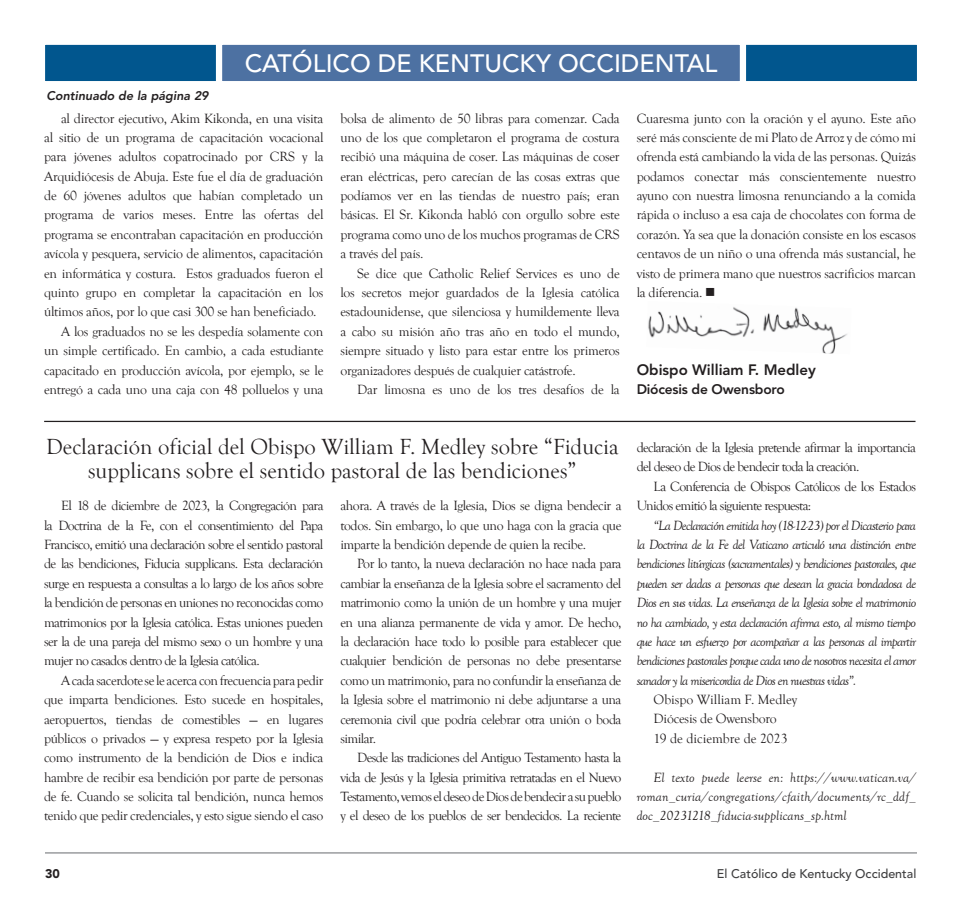
<style>
.page{position:relative;width:962px;height:923px;background:#fff}
.page>*{position:absolute;margin:0;border:0;box-sizing:border-box;transform-origin:0 0}
.t1{font:500 25px "Avenir LT Std";color:#fff}
.t2{font:22.5px/23.8px "Goudy Old Style T";color:#231f20;text-align:center}
.t3{font:800 15px "Avenir LT Std";color:#231f20}
.t4{font:13.75px/19.4px "Goudy Old Style T";letter-spacing:-.02em;color:#231f20;text-align:justify}
.t5{font:italic 13.75px/19.4px "Goudy Old Style T";letter-spacing:-.05em;color:#231f20;text-align:justify}
.t6{font:13.75px/19.4px "Goudy Old Style T";letter-spacing:-.05em;color:#231f20}
.t7{font:13.75px/19.4px "Goudy Old Style T";color:#231f20}
.t8{font:800 13.75px "Avenir LT Std";letter-spacing:-.015em;color:#231f20}
.t9{font:500 12.5px "Avenir LT Std";color:#3e3e3f}
.t10{font:italic 800 12.5px "Avenir LT Std";color:#231f20}
.t11{font:900 12.5px "Avenir LT Std";color:#231f20}
</style>
<div class="page">
<hr style="left:45px;top:852px;width:872px;height:1px;background:#939598">
<div style="left:45px;top:44px;width:872px;height:37px;background:#01568e"></div>
<div style="left:213px;top:44px;width:536px;height:37px;background:#4d71a2"></div>
<img style="left:648px;top:307px;width:199px;height:47px">
<hr style="left:44px;top:421px;width:871px;height:1px;background:#231f20">
<h1 class="t1" style="left:245px;top:49px;width:474px">CATÓLICO DE KENTUCKY OCCIDENTAL</h1>
<p class="t4" style="left:637px;top:108px;width:281px">Cuaresma junto con la oración y el ayuno. Este año seré más consciente de mi Plato de Arroz y de cómo mi ofrenda está cambiando la vida de las personas. Quizás podamos conectar más conscientemente nuestro ayuno con nuestra limosna renunciando a la comida rápida o incluso a esa caja de chocolates con forma de corazón. Ya sea que la donación consiste en los escasos centavos de un niño o una ofrenda más sustancial, he visto de primera mano que nuestros sacrificios marcan la diferencia. ■</p>
<p class="t10" style="left:47px;top:90px;width:164px">Continuado de la página 29</p>
<p class="t4" style="left:61px;top:108px;width:264px">al director ejecutivo, Akim Kikonda, en una visita</p>
<p class="t4" style="left:44px;top:128px;width:281px">al sitio de un programa de capacitación vocacional</p>
<p class="t4" style="left:44px;top:147px;width:281px">para jóvenes adultos copatrocinado por CRS y la</p>
<p class="t4" style="left:44px;top:166px;width:281px">Arquidiócesis de Abuja. Este fue el día de graduación</p>
<p class="t4" style="left:44px;top:186px;width:281px">de 60 jóvenes adultos que habían completado un</p>
<p class="t4" style="left:44px;top:205px;width:281px">programa de varios meses. Entre las ofertas del</p>
<p class="t4" style="left:44px;top:225px;width:281px">programa se encontraban capacitación en producción</p>
<p class="t4" style="left:44px;top:244px;width:281px">avícola y pesquera, servicio de alimentos, capacitación</p>
<p class="t4" style="left:44px;top:263px;width:281px">en informática y costura. Estos graduados fueron el</p>
<p class="t4" style="left:44px;top:283px;width:281px">quinto grupo en completar la capacitación en los</p>
<p class="t4" style="left:44px;top:302px;width:274px">últimos años, por lo que casi 300 se han beneficiado.</p>
<p class="t4" style="left:61px;top:321px;width:264px">A los graduados no se les despedía solamente con</p>
<p class="t4" style="left:44px;top:341px;width:281px">un simple certificado. En cambio, a cada estudiante</p>
<p class="t4" style="left:44px;top:360px;width:281px">capacitado en producción avícola, por ejemplo, se le</p>
<p class="t4" style="left:44px;top:380px;width:281px">entregó a cada uno una caja con 48 polluelos y una</p>
<p class="t4" style="left:340px;top:108px;width:281px">bolsa de alimento de 50 libras para comenzar. Cada uno de los que completaron el programa de costura recibió una máquina de coser. Las máquinas de coser eran eléctricas, pero carecían de las cosas extras que podíamos ver en las tiendas de nuestro país; eran básicas. El Sr. Kikonda habló con orgullo sobre este programa como uno de los muchos programas de CRS a través del país.</p>
<p class="t4" style="left:340px;top:263px;width:281px;text-indent:17px">Se dice que Catholic Relief Services es uno de los secretos mejor guardados de la Iglesia católica estadounidense, que silenciosa y humildemente lleva a cabo su misión año tras año en todo el mundo, siempre situado y listo para estar entre los primeros organizadores después de cualquier catástrofe.</p>
<p class="t4" style="left:357px;top:380px;width:264px">Dar limosna es uno de los tres desafíos de la</p>
<p class="t3" style="left:637px;top:361px;width:181px">Obispo William F. Medley</p>
<p class="t8" style="left:637px;top:381px;width:150px">Diócesis de Owensboro</p>
<h2 class="t2" style="left:46px;top:434px;width:574px">Declaración oficial del Obispo William F. Medley sobre “Fiducia supplicans sobre el sentido pastoral de las bendiciones”</h2>
<p class="t4" style="left:340px;top:496px;width:283px">ahora. A través de la Iglesia, Dios se digna bendecir a todos. Sin embargo, lo que uno haga con la gracia que imparte la bendición depende de quien la recibe.</p>
<p class="t4" style="left:340px;top:554px;width:283px;text-indent:17px">Por lo tanto, la nueva declaración no hace nada para cambiar la enseñanza de la Iglesia sobre el sacramento del matrimonio como la unión de un hombre y una mujer en una alianza permanente de vida y amor. De hecho, la declaración hace todo lo posible para establecer que cualquier bendición de personas no debe presentarse como un matrimonio, para no confundir la enseñanza de la Iglesia sobre el matrimonio ni debe adjuntarse a una ceremonia civil que podría celebrar otra unión o boda similar.</p>
<p class="t4" style="left:340px;top:748px;width:282px;text-indent:17px">Desde las tradiciones del Antiguo Testamento hasta la vida de Jesús y la Iglesia primitiva retratadas en el Nuevo Testamento, vemos el deseo de Dios de bendecir a su pueblo y el deseo de los pueblos de ser bendecidos. La reciente</p>
<p class="t4" style="left:44px;top:496px;width:281px;text-indent:17px">El 18 de diciembre de 2023, la Congregación para la Doctrina de la Fe, con el consentimiento del Papa Francisco, emitió una declaración sobre el sentido pastoral de las bendiciones, Fiducia supplicans. Esta declaración surge en respuesta a consultas a lo largo de los años sobre la bendición de personas en uniones no reconocidas como matrimonios por la Iglesia católica. Estas uniones pueden ser la de una pareja del mismo sexo o un hombre y una mujer no casados dentro de la Iglesia católica.</p>
<p class="t4" style="left:44px;top:670px;width:281px;text-indent:17px">A cada sacerdote se le acerca con frecuencia para pedir que imparta bendiciones. Esto sucede en hospitales, aeropuertos, tiendas de comestibles — en lugares públicos o privados — y expresa respeto por la Iglesia como instrumento de la bendición de Dios e indica hambre de recibir esa bendición por parte de personas de fe. Cuando se solicita tal bendición, nunca hemos tenido que pedir credenciales, y esto sigue siendo el caso</p>
<p class="t6" style="left:637px;top:438px;width:281px">declaración de la Iglesia pretende afirmar la importancia del deseo de Dios de bendecir toda la creación.</p>
<p class="t6" style="left:637px;top:476px;width:281px;text-indent:17px">La Conferencia de Obispos Católicos de los Estados<br>Unidos emitió la siguiente respuesta:</p>
<p class="t5" style="left:637px;top:516px;width:281px;text-indent:17px">“La Declaración emitida hoy (18-12-23) por el Dicasterio para la Doctrina de la Fe del Vaticano articuló una distinción entre bendiciones litúrgicas (sacramentales) y bendiciones pastorales, que pueden ser dadas a personas que desean la gracia bondadosa de Dios en sus vidas. La enseñanza de la Iglesia sobre el matrimonio no ha cambiado, y esta declaración afirma esto, al mismo tiempo que hace un esfuerzo por acompañar a las personas al impartir bendiciones pastorales porque cada uno de nosotros necesita el amor sanador y la misericordia de Dios en nuestras vidas”.</p>
<p class="t7" style="left:654px;top:690px;width:145px">Obispo William F. Medley<br>Diócesis de Owensboro<br>19 de diciembre de 2023</p>
<p class="t5" style="left:637px;top:768px;width:281px;text-indent:17px">El texto puede leerse en: https://www.vatican.va/ roman_curia/congregations/cfaith/documents/rc_ddf_ doc_20231218_fiducia-supplicans_sp.html</p>
<p class="t11" style="left:45px;top:868px;width:16px">30</p>
<p class="t9" style="left:717px;top:868px;width:201px">El Católico de Kentucky Occidental</p>
</div>
